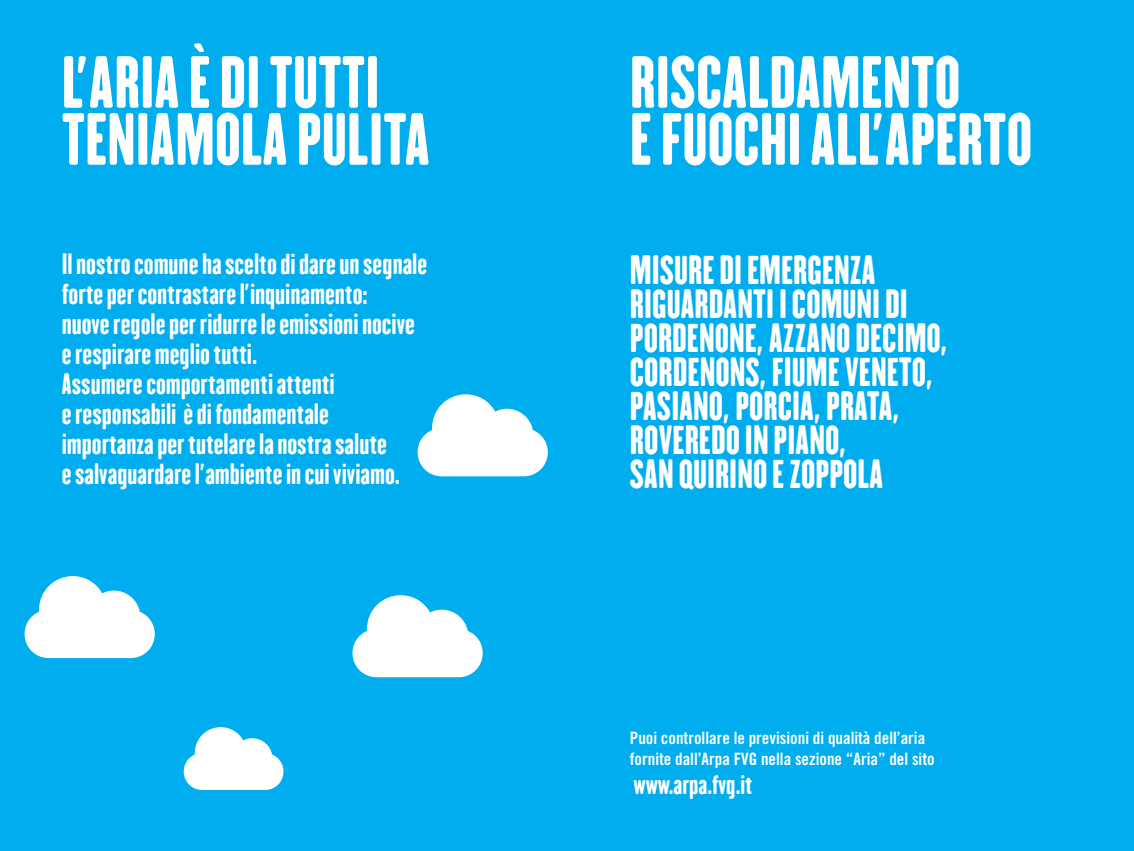
<style>
.page{position:relative;width:1134px;height:851px;background:#fff}
.page>*{position:absolute;margin:0;border:0;box-sizing:border-box;transform-origin:0 0}
.t1{font:65.2px/57px "H.H.Samuel";color:#fff}
.t2{font:36px/34px "H.H.Samuel";color:#fff}
.t3{font:26px/30px "H.H.Samuel";color:#fff}
.t4{font:24px "H.H.Samuel";color:#fff}
.t5{font:17px/20.4px "Trade Gothic Bold Cond Twenty";color:#fff}
</style>
<div class="page">
<div style="left:567px;top:0;width:567px;height:850px;background:#00aeef"></div>
<div style="left:0;top:0;width:567px;height:850px;background:#00aeef"></div>
<svg style="left:25px;top:576px;width:130px;height:82px"></svg>
<svg style="left:418px;top:394px;width:130px;height:82px"></svg>
<svg style="left:184px;top:727px;width:99px;height:62px"></svg>
<svg style="left:352px;top:595px;width:131px;height:82px"></svg>
<h1 class="t1" style="left:62px;top:52px;width:370px">L’ARIA È DI TUTTI<br>TENIAMOLA PULITA</h1>
<p class="t3" style="left:62px;top:248px;width:367px">Il nostro comune ha scelto di dare un segnale forte per contrastare l’inquinamento:<br>nuove regole per ridurre le emissioni nocive e respirare meglio tutti.<br>Assumere comportamenti attenti<br>e responsabili è di fondamentale importanza per tutelare la nostra salute<br>e salvaguardare l’ambiente in cui viviamo.</p>
<h1 class="t1" style="left:630px;top:52px;width:404px">RISCALDAMENTO<br>E FUOCHI ALL’APERTO</h1>
<h2 class="t2" style="left:630px;top:252px;width:320px">MISURE DI EMERGENZA<br>RIGUARDANTI I COMUNI DI<br>PORDENONE, AZZANO DECIMO,<br>CORDENONS, FIUME VENETO,<br>PASIANO, PORCIA, PRATA,<br>ROVEREDO IN PIANO,<br>SAN QUIRINO E ZOPPOLA</h2>
<p class="t5" style="left:630px;top:728px;width:306px">Puoi controllare le previsioni di qualità dell’aria fornite dall’Arpa FVG nella sezione “Aria” del sito</p>
<p class="t4" style="left:634px;top:768px;width:120px">www.arpa.fvg.it</p>
</div>
